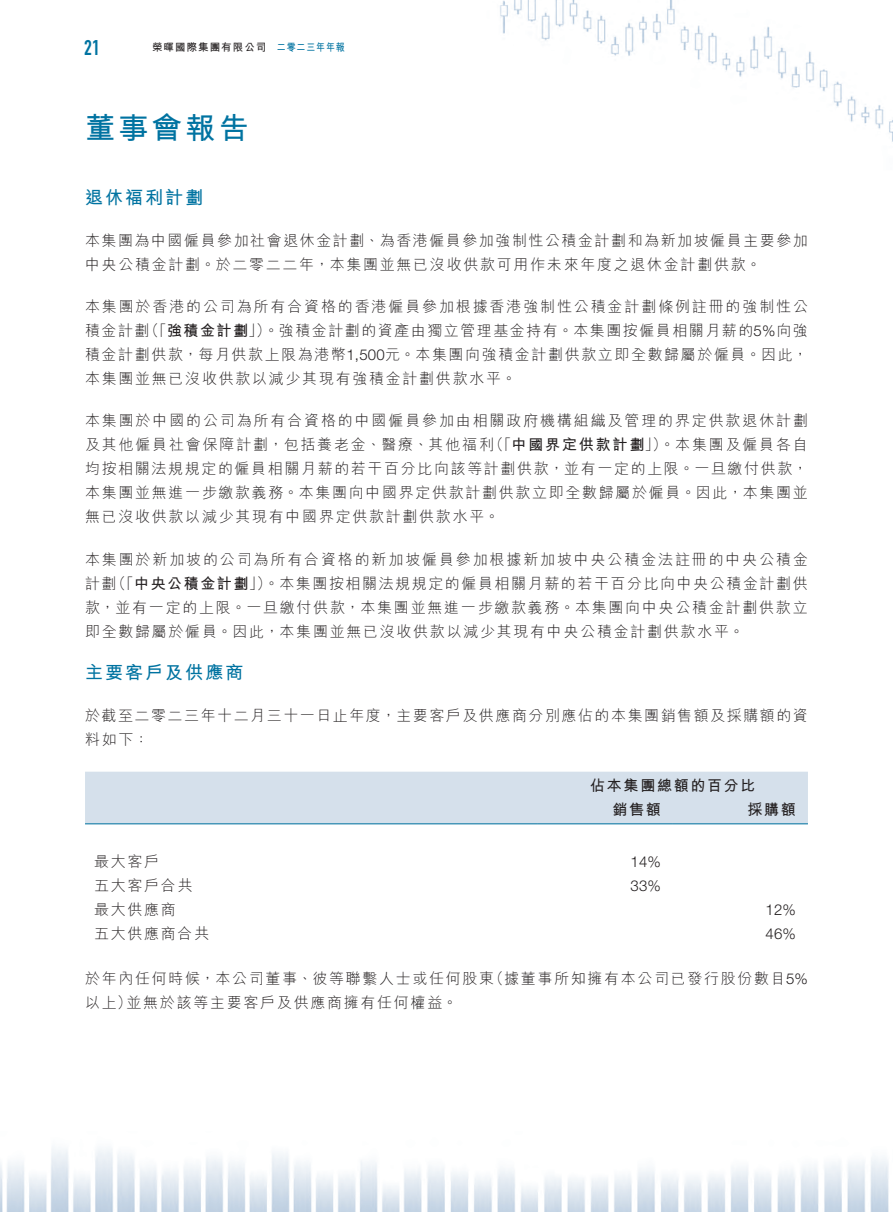
<style>
.page{position:relative;width:893px;height:1212px;background:#fff}
.page>*{position:absolute;margin:0;border:0;box-sizing:border-box;transform-origin:0 0}
.t1{font:700 30px "M Hei HK";letter-spacing:.115em;color:#0073a1}
.t2{font:21px "DIN Engschrift Std";color:#0073a1}
._03_H1{font:700 18px "M Hei HK";letter-spacing:.115em;color:#0073a1}
._01_Body_Text{font:300 15px/24px "M Hei HK";letter-spacing:.115em;color:#231f20}
._15_Table_Stub{font:300 15px "M Hei HK";letter-spacing:.115em;color:#231f20}
._01_Body_Text-2{font:700 15px "M Hei HK";letter-spacing:.115em;color:#231f20}
._01_Body_Text-3{font:300 15px "Helvetica Neue LT Std";letter-spacing:.015em;color:#231f20}
.t3{font:700 10.5px "M Hei HK";letter-spacing:.1em;color:#231f20}
.t4{font:700 10.5px "M Hei HK";letter-spacing:.1em;color:#0073a1;scale:.85 1}
.s1{font-weight:700}
.s2{font-family:"Helvetica Neue LT Std"}
</style>
<div class="page">
<img style="left:0;top:0;width:893px;height:1212px">
<div style="left:85px;top:772px;width:723px;height:51px;background:#d5e0eb"></div>
<hr style="left:85px;top:823px;width:453px;height:1px;background:#0073a1">
<hr style="left:538px;top:823px;width:135px;height:1px;background:#0073a1">
<hr style="left:673px;top:823px;width:135px;height:1px;background:#0073a1">
<h2 class="t2" style="left:84px;top:35px;width:17px">21</h2>
<p class="t3" style="left:152px;top:40px;width:116px">榮暉國際集團有限公司</p>
<p class="t4" style="left:277px;top:40px;width:81px">二零二三年年報</p>
<h1 class="t1" style="left:85px;top:106px;width:165px">董事會報告</h1>
<p class="_03_H1" style="left:85px;top:185px;width:120px">退休福利計劃</p>
<p class="_01_Body_Text" style="left:85px;top:229px;width:724px">本集團為中國僱員參加社會退休金計劃、為香港僱員參加強制性公積金計劃和為新加坡僱員主要參加中央公積金計劃。於二零二二年，本集團並無已沒收供款可用作未來年度之退休金計劃供款。</p>
<p class="_01_Body_Text" style="left:85px;top:295px;width:724px;text-align:right">本集團於香港的公司為所有合資格的香港僱員參加根據香港強制性公積金計劃條例註冊的強制性公（「<span class="s1">強積金計劃</span>」）。強積金計劃的資產由獨立管理基金持有。本集團按僱員相關月薪的<span class="s2">5%</span>向強</p>
<p class="_01_Body_Text" style="left:85px;top:319px;width:724px">積金計劃<br>積金計劃供款，每月供款上限為港幣<span class="s2">1,500</span>元。本集團向強積金計劃供款立即全數歸屬於僱員。因此，本集團並無已沒收供款以減少其現有強積金計劃供款水平。</p>
<p class="_01_Body_Text" style="left:85px;top:409px;width:724px;text-align:right">本集團於中國的公司為所有合資格的中國僱員參加由相關政府機構組織及管理的界定供款退休計劃（「<span class="s1">中國界定供款計劃</span>」）。本集團及僱員各自</p>
<p class="_01_Body_Text" style="left:85px;top:433px;width:724px">及其他僱員社會保障計劃，包括養老金、醫療、其他福利<br>均按相關法規規定的僱員相關月薪的若干百分比向該等計劃供款，並有一定的上限。一旦繳付供款，本集團並無進一步繳款義務。本集團向中國界定供款計劃供款立即全數歸屬於僱員。因此，本集團並無已沒收供款以減少其現有中國界定供款計劃供款水平。</p>
<p class="_01_Body_Text" style="left:85px;top:547px;width:724px;text-align:right">本集團於新加坡的公司為所有合資格的新加坡僱員參加根據新加坡中央公積金法註冊的中央公積金（「<span class="s1">中央公積金計劃</span>」）。本集團按相關法規規定的僱員相關月薪的若干百分比向中央公積金計劃供</p>
<p class="_01_Body_Text" style="left:85px;top:571px;width:724px">計劃<br>款，並有一定的上限。一旦繳付供款，本集團並無進一步繳款義務。本集團向中央公積金計劃供款立即全數歸屬於僱員。因此，本集團並無已沒收供款以減少其現有中央公積金計劃供款水平。</p>
<p class="_03_H1" style="left:85px;top:659px;width:160px">主要客戶及供應商</p>
<p class="_01_Body_Text" style="left:85px;top:703px;width:724px">於截至二零二三年十二月三十一日止年度，主要客戶及供應商分別應佔的本集團銷售額及採購額的資料如下：</p>
<p class="_01_Body_Text-2" style="left:590px;top:774px;width:167px">佔本集團總額的百分比</p>
<p class="_01_Body_Text-2" style="left:747px;top:798px;width:50px">採購額</p>
<p class="_01_Body_Text-2" style="left:612px;top:798px;width:50px">銷售額</p>
<p class="_15_Table_Stub" style="left:94px;top:854px;width:67px">最大客戶</p>
<p class="_01_Body_Text-3" style="left:630px;top:853px;width:32px">14%</p>
<p class="_15_Table_Stub" style="left:94px;top:878px;width:100px">五大客戶合共</p>
<p class="_01_Body_Text-3" style="left:630px;top:877px;width:32px">33%</p>
<p class="_15_Table_Stub" style="left:94px;top:902px;width:83px">最大供應商</p>
<p class="_01_Body_Text-3" style="left:765px;top:901px;width:32px">12%</p>
<p class="_15_Table_Stub" style="left:94px;top:926px;width:117px">五大供應商合共</p>
<p class="_01_Body_Text-3" style="left:765px;top:925px;width:32px">46%</p>
<p class="_01_Body_Text" style="left:489px;top:966px;width:321px">（據董事所知擁有本公司已發行股份數目<span class="s2">5%</span></p>
<p class="_01_Body_Text" style="left:85px;top:966px;width:411px;text-align:center">於年內任何時候，本公司董事、彼等聯繫人士或任何股東並無於該等主要客戶及供應商擁有任何權益。</p>
<p class="_01_Body_Text" style="left:85px;top:990px;width:48px">以上）</p>
</div>
